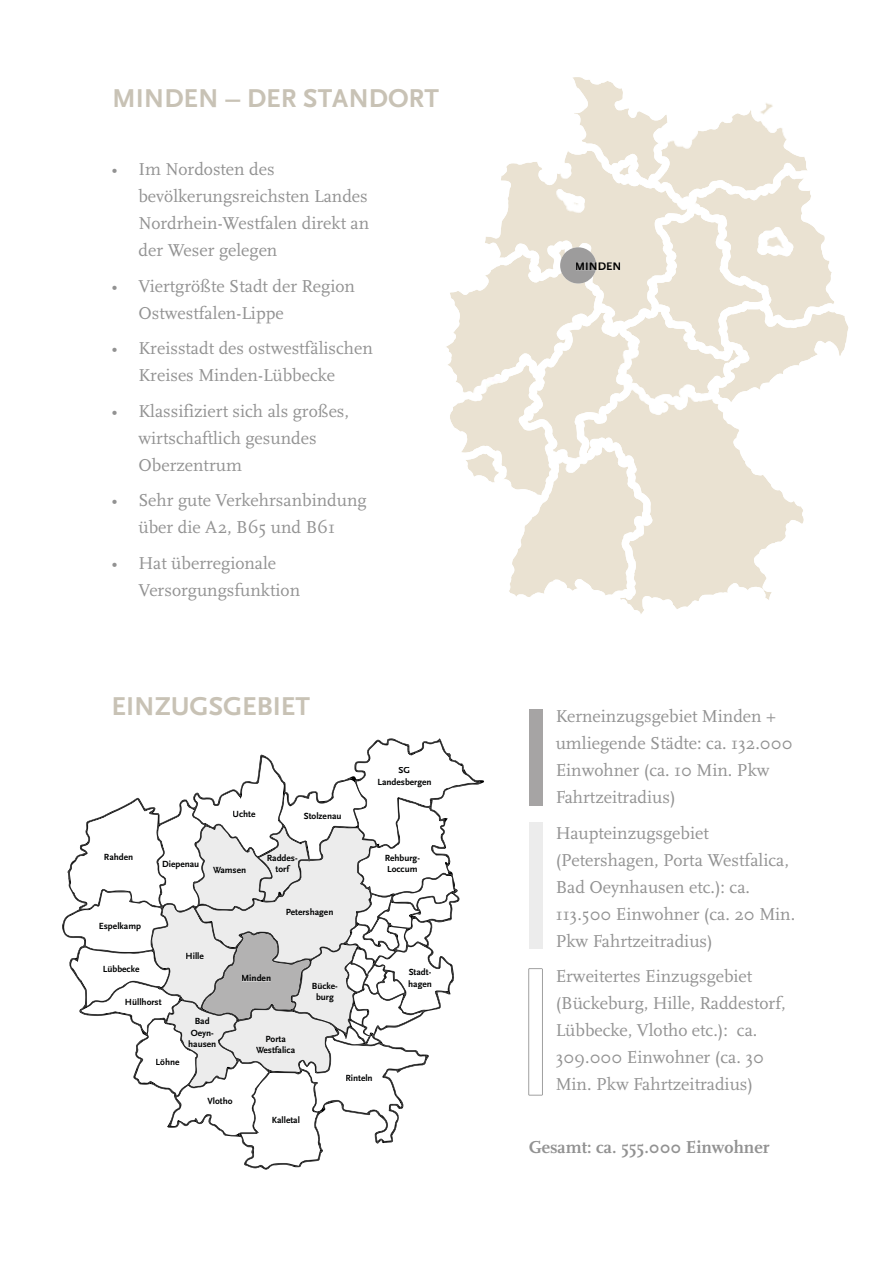
<style>
.page{position:relative;width:893px;height:1263px;background:#fff}
.page>*{position:absolute;margin:0;border:0;box-sizing:border-box;transform-origin:0 0}
.t1{font:700 27px "Scala Sans Caps";color:#c8c2b5}
.t2{font:18px/27px "Scala";color:#929292}
.t3{font:700 18px "Scala";color:#929292}
.t4{font:700 11.85px "Scala Sans";color:#000}
.t5{font:700 9.3px/11.2px "Scala Sans";color:#010202;text-align:center}
</style>
<div class="page">
<svg style="left:446px;top:80px;width:403px;height:525px"></svg>
<svg style="left:63px;top:738px;width:417px;height:431px"></svg>
<div style="left:233px;top:810px;width:22px;height:7px;background:#fff"></div>
<div style="left:304px;top:812px;width:37px;height:7px;background:#fff"></div>
<div style="left:268px;top:854px;width:29px;height:7px;background:#ececec"></div>
<div style="left:276px;top:865px;width:14px;height:7px;background:#ececec"></div>
<div style="left:213px;top:866px;width:33px;height:7px;background:#ececec"></div>
<div style="left:163px;top:861px;width:36px;height:8px;background:#fff"></div>
<div style="left:105px;top:853px;width:28px;height:7px;background:#fff"></div>
<div style="left:100px;top:922px;width:41px;height:9px;background:#fff"></div>
<div style="left:104px;top:965px;width:35px;height:7px;background:#fff"></div>
<div style="left:126px;top:998px;width:36px;height:7px;background:#fff"></div>
<div style="left:156px;top:1059px;width:23px;height:6px;background:#fff"></div>
<div style="left:196px;top:1017px;width:13px;height:7px;background:#ececec"></div>
<div style="left:191px;top:1029px;width:22px;height:9px;background:#ececec"></div>
<div style="left:189px;top:1040px;width:27px;height:7px;background:#ececec"></div>
<div style="left:207px;top:1097px;width:25px;height:7px;background:#fff"></div>
<div style="left:273px;top:1116px;width:26px;height:7px;background:#fff"></div>
<div style="left:346px;top:1074px;width:26px;height:7px;background:#fff"></div>
<div style="left:266px;top:1036px;width:20px;height:6px;background:#ececec"></div>
<div style="left:256px;top:1046px;width:39px;height:7px;background:#ececec"></div>
<div style="left:313px;top:982px;width:25px;height:7px;background:#ececec"></div>
<div style="left:317px;top:993px;width:17px;height:9px;background:#ececec"></div>
<div style="left:409px;top:968px;width:22px;height:7px;background:#fff"></div>
<div style="left:409px;top:980px;width:22px;height:9px;background:#fff"></div>
<div style="left:242px;top:974px;width:28px;height:7px;background:#b3b2b2"></div>
<div style="left:186px;top:952px;width:18px;height:7px;background:#ececec"></div>
<div style="left:286px;top:908px;width:47px;height:9px;background:#ececec"></div>
<div style="left:386px;top:854px;width:34px;height:9px;background:#fff"></div>
<div style="left:388px;top:866px;width:29px;height:6px;background:#fff"></div>
<div style="left:399px;top:767px;width:11px;height:6px;background:#fff"></div>
<div style="left:378px;top:778px;width:53px;height:9px;background:#fff"></div>
<div style="left:529px;top:709px;width:13px;height:96px;background:#a6a4a4"></div>
<div style="left:529px;top:822px;width:13px;height:127px;background:#ececec"></div>
<svg style="left:529px;top:969px;width:13px;height:126px"></svg>
<img style="left:553px;top:589px;width:80px;height:15px">
<img style="left:456px;top:379px;width:30px;height:24px">
<img style="left:548px;top:449px;width:40px;height:24px">
<img style="left:486px;top:375px;width:15px;height:17px">
<img style="left:624px;top:384px;width:93px;height:31px">
<img style="left:619px;top:340px;width:20px;height:35px">
<img style="left:660px;top:127px;width:38px;height:84px">
<img style="left:757px;top:227px;width:37px;height:29px">
<img style="left:540px;top:77px;width:45px;height:102px">
<img style="left:753px;top:83px;width:51px;height:63px">
<h1 class="t1" style="left:112px;top:83px;width:328px">MINDEN – DER STANDORT</h1>
<p class="t2" style="left:139px;top:156px;width:232px;text-indent:-27px">• Im Nordosten des bevölkerungsreichsten Landes<br>Nordrhein-Westfalen direkt an der Weser gelegen</p>
<p class="t2" style="left:139px;top:273px;width:218px;text-indent:-27px">• Viertgrößte Stadt der Region<br>Ostwestfalen-Lippe</p>
<p class="t2" style="left:112px;top:335px;width:263px;text-align:center">• Kreisstadt des ostwestfälischen<br>Kreises Minden-Lübbecke</p>
<p class="t2" style="left:139px;top:398px;width:212px;text-indent:-27px">• Klassifiziert sich als großes, wirtschaftlich gesundes<br>Oberzentrum</p>
<p class="t2" style="left:112px;top:487px;width:257px;text-align:center">• Sehr gute Verkehrsanbindung über die A2, B65 und B61</p>
<p class="t2" style="left:139px;top:550px;width:163px;text-indent:-27px">• Hat überregionale<br>Versorgungsfunktion</p>
<h1 class="t1" style="left:112px;top:691px;width:200px">EINZUGSGEBIET</h1>
<p class="t5" style="left:104px;top:851px;width:31px">Rahden</p>
<p class="t5" style="left:162px;top:859px;width:39px">Diepenau</p>
<p class="t5" style="left:232px;top:809px;width:24px">Uchte</p>
<p class="t5" style="left:304px;top:811px;width:39px">Stolzenau</p>
<p class="t5" style="left:267px;top:852px;width:32px">Raddes-</p>
<p class="t5" style="left:213px;top:864px;width:35px">Wamsen</p>
<p class="t5" style="left:275px;top:864px;width:15px">torf</p>
<p class="t5" style="left:99px;top:920px;width:44px">Espelkamp</p>
<p class="t5" style="left:103px;top:963px;width:38px">Lübbecke</p>
<p class="t5" style="left:125px;top:996px;width:38px">Hüllhorst</p>
<p class="t5" style="left:186px;top:950px;width:20px">Hille</p>
<p class="t5" style="left:286px;top:906px;width:49px">Petershagen</p>
<p class="t5" style="left:241px;top:973px;width:31px">Minden</p>
<p class="t5" style="left:312px;top:980px;width:27px">Bücke&shy;burg</p>
<p class="t5" style="left:156px;top:1057px;width:25px">Löhne</p>
<p class="t5" style="left:188px;top:1016px;width:30px">Bad<br>Oeyn&shy;hausen</p>
<p class="t5" style="left:256px;top:1033px;width:41px">Porta<br>Westfalica</p>
<p class="t5" style="left:377px;top:765px;width:56px">SG<br>Landesbergen</p>
<p class="t5" style="left:385px;top:852px;width:37px;text-align:left">Rehburg-<br>Loccum</p>
<p class="t5" style="left:408px;top:967px;width:25px;text-align:left">Stadt&shy;hagen</p>
<p class="t5" style="left:207px;top:1096px;width:27px">Vlotho</p>
<p class="t5" style="left:272px;top:1115px;width:30px">Kalletal</p>
<p class="t5" style="left:345px;top:1072px;width:29px">Rinteln</p>
<p class="t4" style="left:575px;top:260px;width:48px">MINDEN</p>
<p class="t2" style="left:556px;top:703px;width:238px;text-indent:-27px">• Kerneinzugsgebiet Minden + umliegende Städte: ca. 132.000<br>Einwohner (ca. 10 Min. Pkw<br>Fahrtzeitradius)</p>
<p class="t2" style="left:556px;top:820px;width:241px;text-indent:-27px">• Haupteinzugsgebiet (Petershagen, Porta Westfalica,<br>Bad Oeynhausen etc.): ca.<br>113.500 Einwohner (ca. 20 Min.<br>Pkw Fahrtzeitradius)</p>
<p class="t2" style="left:556px;top:963px;width:231px;text-indent:-27px">• Erweitertes Einzugsgebiet (Bückeburg, Hille, Raddestorf,<br>Lübbecke, Vlotho etc.): ca.<br>309.000 Einwohner (ca. 30<br>Min. Pkw Fahrtzeitradius)</p>
<p class="t3" style="left:529px;top:1137px;width:242px">Gesamt: ca. 555.000 Einwohner</p>
</div>
